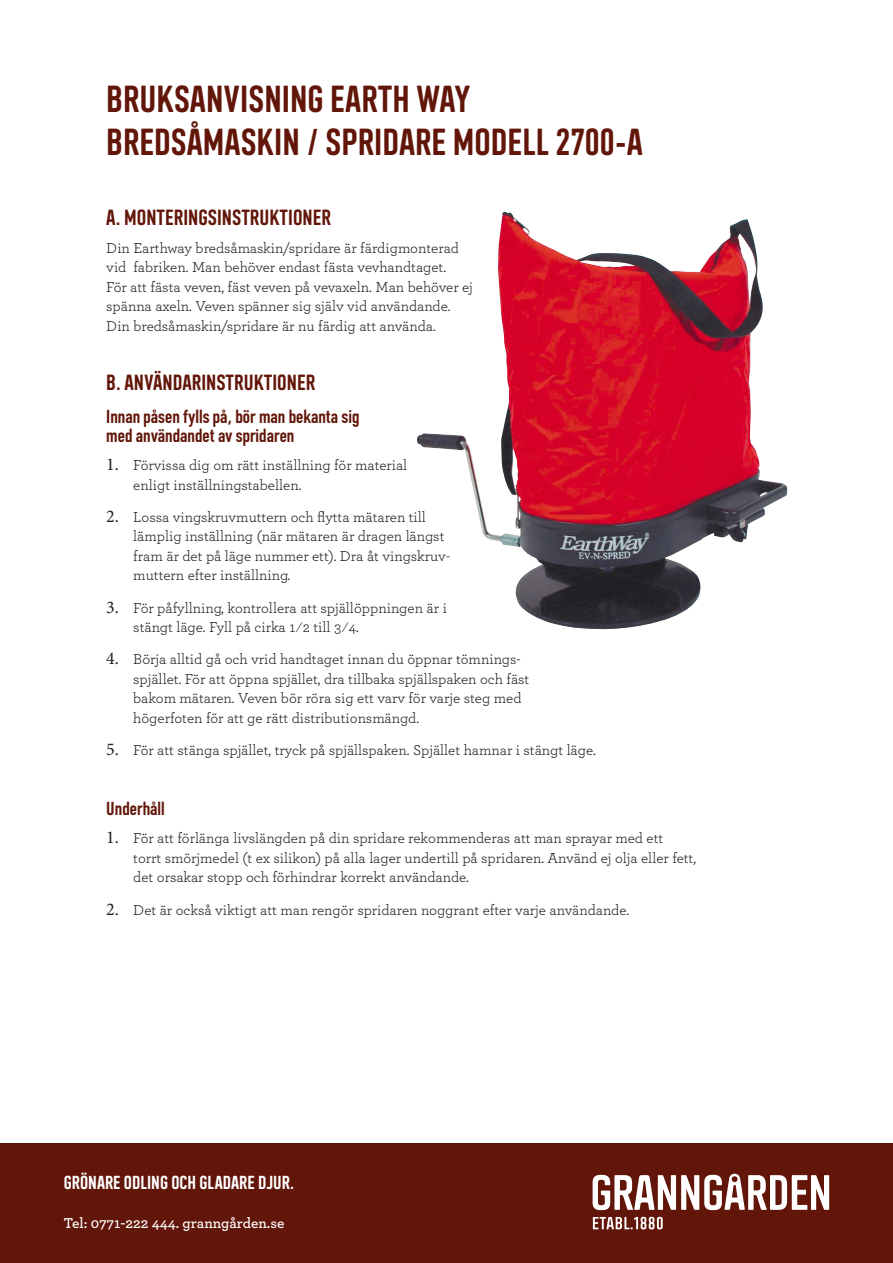
<style>
.page{position:relative;width:893px;height:1263px;background:#fff}
.page>*{position:absolute;margin:0;border:0;box-sizing:border-box;transform-origin:0 0}
.t1{font:500 36px/43.2px "Granngarden";color:#621609}
.t2{font:500 21px "Granngarden";color:#621609}
.t3{font:500 18px/19.5px "Granngarden";color:#621609}
.t4{font:500 18px "Granngarden";color:#fff}
.t5{font:15px/19.5px "Archer";color:#231f20}
.t6{font:600 15px "Archer";color:#fff}
.s1{font-family:"Minion Pro";font-size:18px}
</style>
<div class="page">
<div style="left:0;top:1144px;width:893px;height:119px;background:#621609"></div>
<svg style="left:593px;top:1174px;width:236px;height:55px"></svg>
<img style="left:417px;top:212px;width:370px;height:418px">
<p class="t1" style="left:106px;top:77px;width:538px">BRUKSANVISNING EARTH WAY<br>BREDSÅMASKIN / SPRIDARE MODELL 2700-A</p>
<p class="t2" style="left:106px;top:205px;width:226px">A. MONTERINGSINSTRUKTIONER</p>
<p class="t5" style="left:106px;top:237px;width:368px">Din Earthway bredsåmaskin/spridare är färdigmonterad vid fabriken. Man behöver endast fästa vevhandtaget.<br>För att fästa veven, fäst veven på vevaxeln. Man behöver ej spänna axeln. Veven spänner sig själv vid användande.<br>Din bredsåmaskin/spridare är nu färdig att använda.</p>
<p class="t2" style="left:106px;top:370px;width:210px">B. ANVÄNDARINSTRUKTIONER</p>
<p class="t3" style="left:106px;top:406px;width:255px">Innan påsen fylls på, bör man bekanta sig med användandet av spridaren</p>
<p class="t5" style="left:133px;top:455px;width:275px;text-indent:-27px"><span class="s1">1.</span> Förvissa dig om rätt inställning för material enligt inställningstabellen.</p>
<p class="t5" style="left:133px;top:506px;width:318px;text-indent:-27px"><span class="s1">2.</span> Lossa vingskruvmuttern och flytta mätaren till lämplig inställning (när mätaren är dragen längst fram är det på läge nummer ett). Dra åt vingskruv&shy;muttern efter inställning.</p>
<p class="t5" style="left:133px;top:597px;width:315px;text-indent:-27px"><span class="s1">3.</span> För påfyllning, kontrollera att spjällöppningen är i stängt läge. Fyll på cirka 1⁄2 till 3⁄4.</p>
<p class="t5" style="left:133px;top:649px;width:398px;text-indent:-27px"><span class="s1">4.</span> Börja alltid gå och vrid handtaget innan du öppnar tömnings&shy;spjället. För att öppna spjället, dra tillbaka spjällspaken och fäst bakom mätaren. Veven bör röra sig ett varv för varje steg med högerfoten för att ge rätt distributionsmängd.</p>
<p class="t5" style="left:106px;top:740px;width:491px"><span class="s1">5.</span> För att stänga spjället, tryck på spjällspaken. Spjället hamnar i stängt läge.</p>
<p class="t3" style="left:106px;top:799px;width:60px">Underhåll</p>
<p class="t5" style="left:133px;top:828px;width:564px;text-indent:-27px"><span class="s1">1.</span> För att förlänga livslängden på din spridare rekommenderas att man sprayar med ett<br>torrt smörjmedel (t ex silikon) på alla lager undertill på spridaren. Använd ej olja eller fett, det orsakar stopp och förhindrar korrekt användande.</p>
<p class="t5" style="left:106px;top:899px;width:524px"><span class="s1">2.</span> Det är också viktigt att man rengör spridaren noggrant efter varje användande.</p>
<p class="t4" style="left:64px;top:1172px;width:232px">GRÖNARE ODLING OCH GLADARE DJUR.</p>
<p class="t6" style="left:64px;top:1212px;width:222px">Tel: 0771-222 444. granngården.se</p>
</div>
